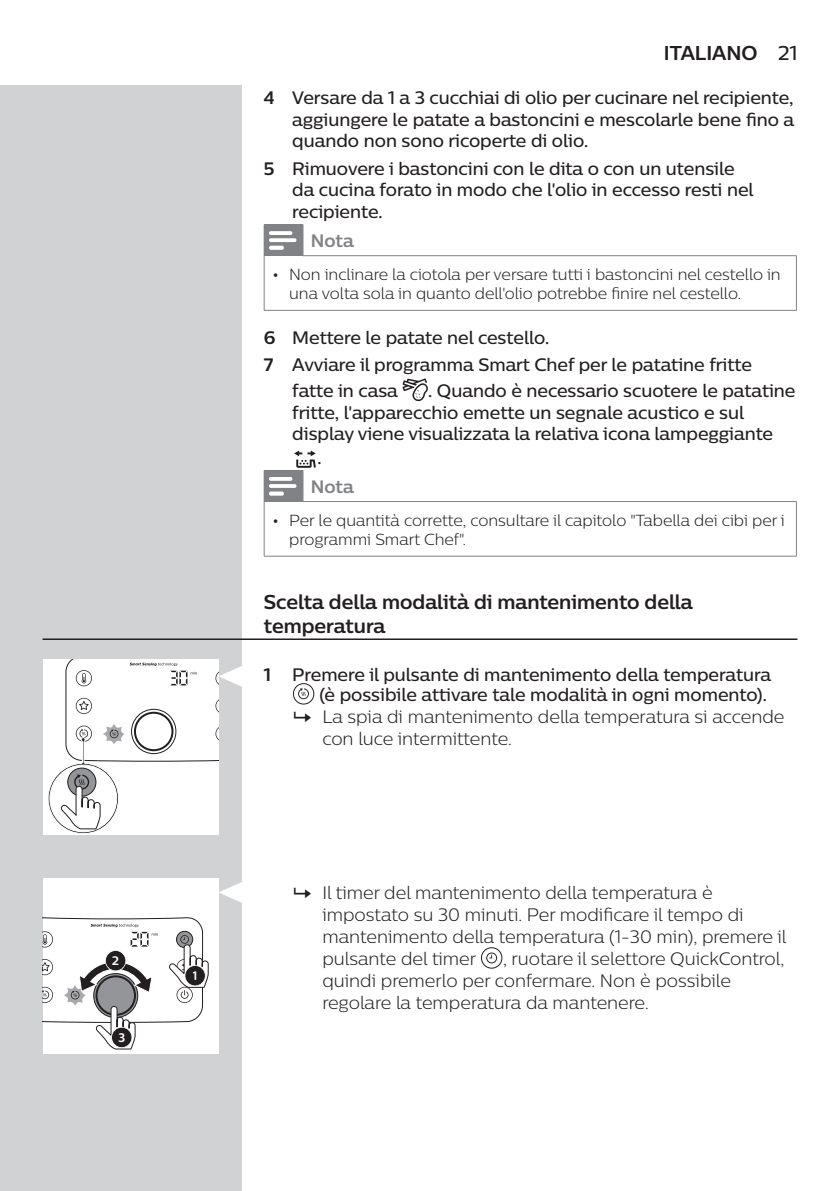
<style>
.page{position:relative;width:840px;height:1191px;background:#fff}
.page>*{position:absolute;margin:0;border:0;box-sizing:border-box;transform-origin:0 0}
.t1{font:700 20px/24px "Centrale Sans";color:#231f20}
.t2{font:500 18px/21.6px "Centrale Sans";color:#231f20}
.t3{font:300 18px/22px "Centrale Sans";color:#231f20}
.t4{font:700 18px "Centrale Sans";color:#808285}
.t5{font:300 16px/19.2px "Centrale Sans";color:#231f20}
.t6{font:700 12.4px "Centrale Sans Rnd";color:#fff}
.s1{font-weight:500}
.s2{font-weight:700}
.s3{font-family:"Gill Sans Alt One WGL Light";font-weight:400;font-size:14.2px}
</style>
<div class="page">
<div style="left:0;top:85px;width:241px;height:1106px;background:#d1d2d4"></div>
<hr style="left:43px;top:638px;width:754px;height:2px;background:#231f20">
<div style="left:264px;top:225px;width:39px;height:31px;background:#808285"></div>
<hr style="left:795px;top:256px;width:1px;height:54px;background:#808285">
<hr style="left:264px;top:256px;width:1px;height:54px;background:#808285">
<hr style="left:264px;top:310px;width:39px;height:1px;background:#808285">
<hr style="left:303px;top:310px;width:493px;height:1px;background:#808285">
<hr style="left:264px;top:224px;width:39px;height:1px;background:#808285">
<hr style="left:302px;top:255px;width:494px;height:1px;background:#808285">
<svg style="left:269px;top:231px;width:27px;height:19px"></svg>
<svg style="left:402px;top:378px;width:26px;height:23px"></svg>
<svg style="left:294px;top:451px;width:21px;height:17px"></svg>
<div style="left:264px;top:470px;width:39px;height:31px;background:#808285"></div>
<hr style="left:795px;top:502px;width:1px;height:54px;background:#808285">
<hr style="left:264px;top:501px;width:1px;height:55px;background:#808285">
<hr style="left:264px;top:556px;width:39px;height:1px;background:#808285">
<hr style="left:303px;top:556px;width:493px;height:1px;background:#808285">
<hr style="left:302px;top:501px;width:494px;height:1px;background:#808285">
<svg style="left:269px;top:477px;width:27px;height:18px"></svg>
<svg style="left:298px;top:688px;width:11px;height:11px"></svg>
<div style="left:293px;top:683px;width:21px;height:21px;border:1px solid #231f20;border-radius:50%"></div>
<svg style="left:486px;top:952px;width:11px;height:11px"></svg>
<div style="left:480px;top:947px;width:22px;height:21px;border:1px solid #231f20;border-radius:50%"></div>
<div style="left:43px;top:659px;width:175px;height:176px;background:#fff"></div>
<svg style="left:48px;top:659px;width:194px;height:175px"></svg>
<svg style="left:218px;top:881px;width:24px;height:22px"></svg>
<div style="left:43px;top:878px;width:175px;height:176px;background:#fff"></div>
<svg style="left:43px;top:917px;width:166px;height:132px"></svg>
<p class="t6" style="left:112px;top:953px;width:9px">2</p>
<p class="t6" style="left:118px;top:1030px;width:9px">3</p>
<p class="t6" style="left:192px;top:968px;width:6px">1</p>
<p class="t1" style="left:663px;top:41px;width:135px">ITALIANO <span class="s1">21</span></p>
<p class="t2" style="left:292px;top:87px;width:503px;text-align:justify;text-indent:-28px"><span class="s2">4</span> Versare da 1 a 3 cucchiai di olio per cucinare nel recipiente, aggiungere le patate a bastoncini e mescolarle bene fino a quando non sono ricoperte di olio.</p>
<p class="t2" style="left:292px;top:157px;width:462px;text-indent:-28px"><span class="s2">5</span> Rimuovere i bastoncini con le dita o con un utensile da cucina forato in modo che l'olio in eccesso resti nel recipiente.</p>
<p class="t4" style="left:311px;top:229px;width:44px">Nota</p>
<p class="t5" style="left:289px;top:264px;width:493px;text-indent:-17px"><span class="s3">•</span> Non inclinare la ciotola per versare tutti i bastoncini nel cestello in una volta sola in quanto dell'olio potrebbe finire nel cestello.</p>
<p class="t2" style="left:264px;top:326px;width:287px"><span class="s2">6</span> Mettere le patate nel cestello.</p>
<p class="t2" style="left:264px;top:353px;width:489px"><span class="s2">7</span> Avviare il programma Smart Chef per le patatine fritte</p>
<p class="t2" style="left:292px;top:380px;width:107px">fatte in casa</p>
<p class="t2" style="left:292px;top:380px;width:504px;text-indent:136px">. Quando è necessario scuotere le patatine fritte, l'apparecchio emette un segnale acustico e sul display viene visualizzata la relativa icona lampeggiante</p>
<p class="t2" style="left:317px;top:446px;width:6px">.</p>
<p class="t4" style="left:311px;top:475px;width:44px">Nota</p>
<p class="t5" style="left:289px;top:510px;width:497px;text-indent:-17px"><span class="s3">•</span> Per le quantità corrette, consultare il capitolo "Tabella dei cibi per i programmi Smart Chef".</p>
<p class="t1" style="left:264px;top:589px;width:430px">Scelta della modalità di mantenimento della temperatura</p>
<p class="t2" style="left:264px;top:664px;width:508px;line-height:20px;text-align:right"><span class="s2">1</span> Premere il pulsante di mantenimento della temperatura (è possibile attivare tale modalità in ogni momento).</p>
<p class="t3" style="left:322px;top:705px;width:463px">La spia di mantenimento della temperatura si accende con luce intermittente.</p>
<p class="t3" style="left:322px;top:881px;width:465px">Il timer del mantenimento della temperatura è impostato su 30 minuti. Per modificare il tempo di mantenimento della temperatura (1-30 min), premere il pulsante del timer</p>
<p class="t3" style="left:322px;top:947px;width:463px;text-indent:180px">, ruotare il selettore QuickControl, quindi premerlo per confermare. Non è possibile regolare la temperatura da mantenere.</p>
</div>
